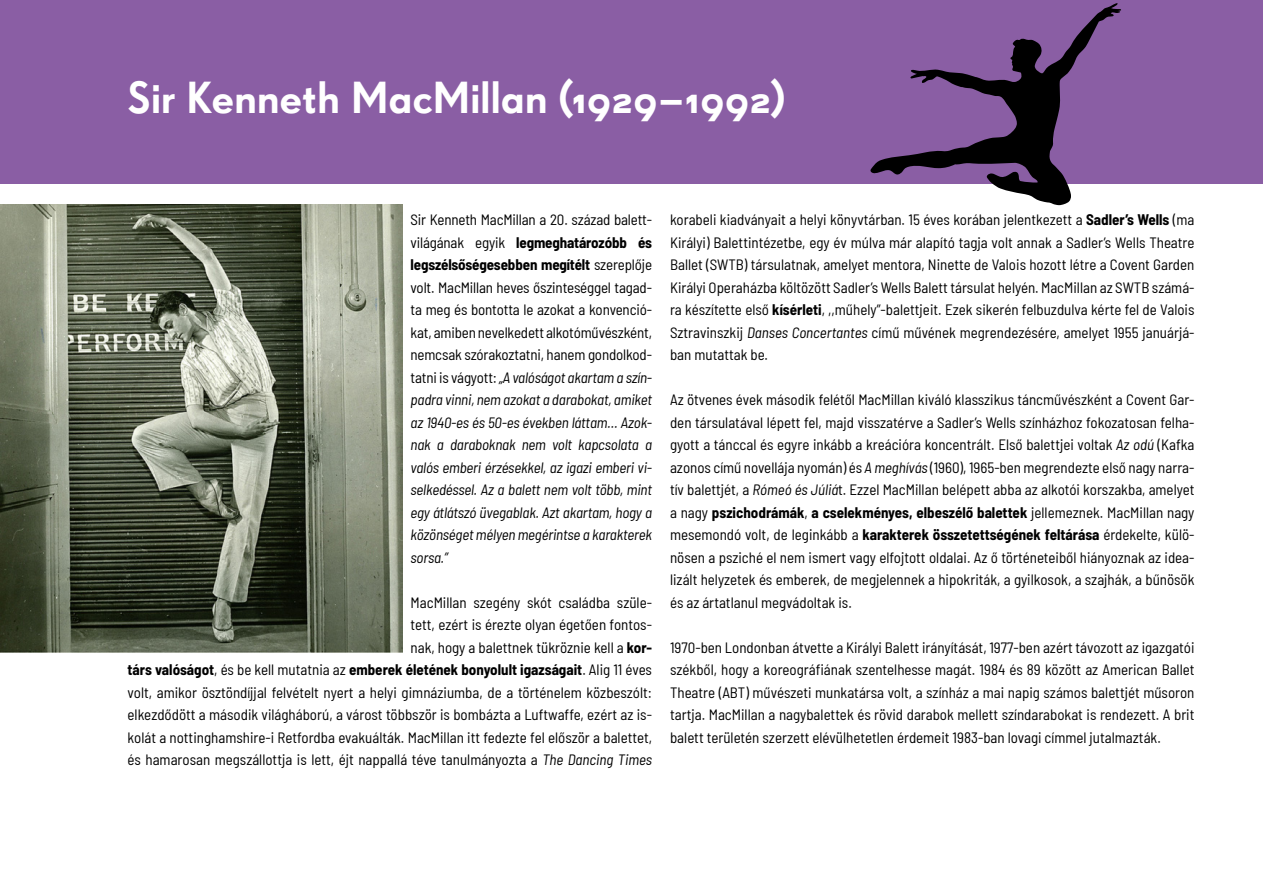
<style>
.page{position:relative;width:1263px;height:893px;background:#fff}
.page>*{position:absolute;margin:0;border:0;box-sizing:border-box;transform-origin:0 0}
._1__Title-2{font:500 43.5px "Super Grotesk Pro";letter-spacing:-.005em;color:#fff}
.t1{font:semi-condensed 15px/22.5px "Barlow";color:#000;text-align:justify}
.t2{font:italic semi-condensed 15px/22.5px "Barlow";letter-spacing:-.01em;color:#000;text-align:justify}
.s1{font-style:normal}
.s2{font-weight:700;font-style:normal}
.s3{font-weight:700}
.s4{font-style:italic}
</style>
<div class="page">
<div style="left:0;top:0;width:1263px;height:184px;background:#8a5ea4"></div>
<img style="left:0;top:205px;width:402px;height:448px">
<svg style="left:870px;top:3px;width:251px;height:202px"></svg>
<p class="_1__Title-2" style="left:128px;top:71px;width:659px">Sir Kenneth MacMillan (1929–1992)</p>
<p class="t2" style="left:411px;top:207px;width:243px"><span class="s1">Sir Kenneth MacMillan a 20. század balett&shy;világának egyik</span> <span class="s2">legmeghatározóbb és legszélsőségesebben megítélt</span> <span class="s1">szereplője volt. MacMillan heves őszinteséggel tagad&shy;ta meg és bontotta le azokat a konvenció&shy;kat, amiben nevelkedett alkotóművészként, nemcsak szórakoztatni, hanem gondolkod&shy;tatni is vágyott:</span> „A valóságot akartam a szín&shy;padra vinni, nem azokat a darabokat, amiket az 1940-es és 50-es években láttam… Azok&shy;nak a daraboknak nem volt kapcsolata a valós emberi érzésekkel, az igazi emberi vi&shy;selkedéssel. Az a balett nem volt több, mint egy átlátszó üvegablak. Azt akartam, hogy a közönséget mélyen megérintse a karakterek sorsa.”</p>
<p class="t1" style="left:128px;top:590px;width:526px;text-align:right">MacMillan szegény skót családba szüle-<br>tett, ezért is érezte olyan égetően fontos-<br>nak, hogy a balettnek tükröznie kell a <span class="s3">kor-<br>társ valóságot</span>, és be kell mutatnia az <span class="s3">emberek életének bonyolult igazságait</span>. Alig 11 éves volt, amikor ösztöndíjjal felvételt nyert a helyi gimnáziumba, de a történelem közbeszólt: elkezdődött a második világháború, a várost többször is bombázta a Luftwaffe, ezért az is&shy;kolát a nottinghamshire-i Retfordba evakuálták. MacMillan itt fedezte fel először a balettet, és hamarosan megszállottja is lett, éjt nappallá téve tanulmányozta a <span class="s4">The Dancing Times</span></p>
<p class="t1" style="left:670px;top:207px;width:526px">korabeli kiadványait a helyi könyvtárban. 15 éves korában jelentkezett a <span class="s3">Sadler’s Wells</span> (ma Királyi) Balettintézetbe, egy év múlva már alapító tagja volt annak a Sadler’s Wells Theatre Ballet (SWTB) társulatnak, amelyet mentora, Ninette de Valois hozott létre a Covent Garden Királyi Operaházba költözött Sadler’s Wells Balett társulat helyén. MacMillan az SWTB számá&shy;ra készítette első <span class="s3">kísérleti</span>, ,,műhely”-balettjeit. Ezek sikerén felbuzdulva kérte fel de Valois Sztravinszkij <span class="s4">Danses Concertantes</span> című művének megrendezésére, amelyet 1955 januárjá&shy;ban mutattak be.</p>
<p class="t1" style="left:670px;top:387px;width:526px">Az ötvenes évek második felétől MacMillan kiváló klasszikus táncművészként a Covent Gar&shy;den társulatával lépett fel, majd visszatérve a Sadler’s Wells színházhoz fokozatosan felha&shy;gyott a tánccal és egyre inkább a kreációra koncentrált. Első balettjei voltak <span class="s4">Az odú</span> (Kafka azonos című novellája nyomán) és <span class="s4">A meghívás</span> (1960), 1965-ben megrendezte első nagy narra&shy;tív balettjét, a <span class="s4">Rómeó és Júliá</span>t. Ezzel MacMillan belépett abba az alkotói korszakba, amelyet a nagy <span class="s3">pszichodrámák</span>, <span class="s3">a cselekményes, elbeszélő balettek</span> jellemeznek. MacMillan nagy mesemondó volt, de leginkább a <span class="s3">karakterek összetettségének feltárása</span> érdekelte, külö&shy;nösen a psziché el nem ismert vagy elfojtott oldalai. Az ő történeteiből hiányoznak az idea&shy;lizált helyzetek és emberek, de megjelennek a hipokriták, a gyilkosok, a szajhák, a bűnösök és az ártatlanul megvádoltak is.</p>
<p class="t1" style="left:670px;top:635px;width:526px">1970-ben Londonban átvette a Királyi Balett irányítását, 1977-ben azért távozott az igazgatói székből, hogy a koreográfiának szentelhesse magát. 1984 és 89 között az American Ballet Theatre (ABT) művészeti munkatársa volt, a színház a mai napig számos balettjét műsoron tartja. MacMillan a nagybalettek és rövid darabok mellett színdarabokat is rendezett. A brit balett területén szerzett elévülhetetlen érdemeit 1983-ban lovagi címmel jutalmazták.</p>
</div>
